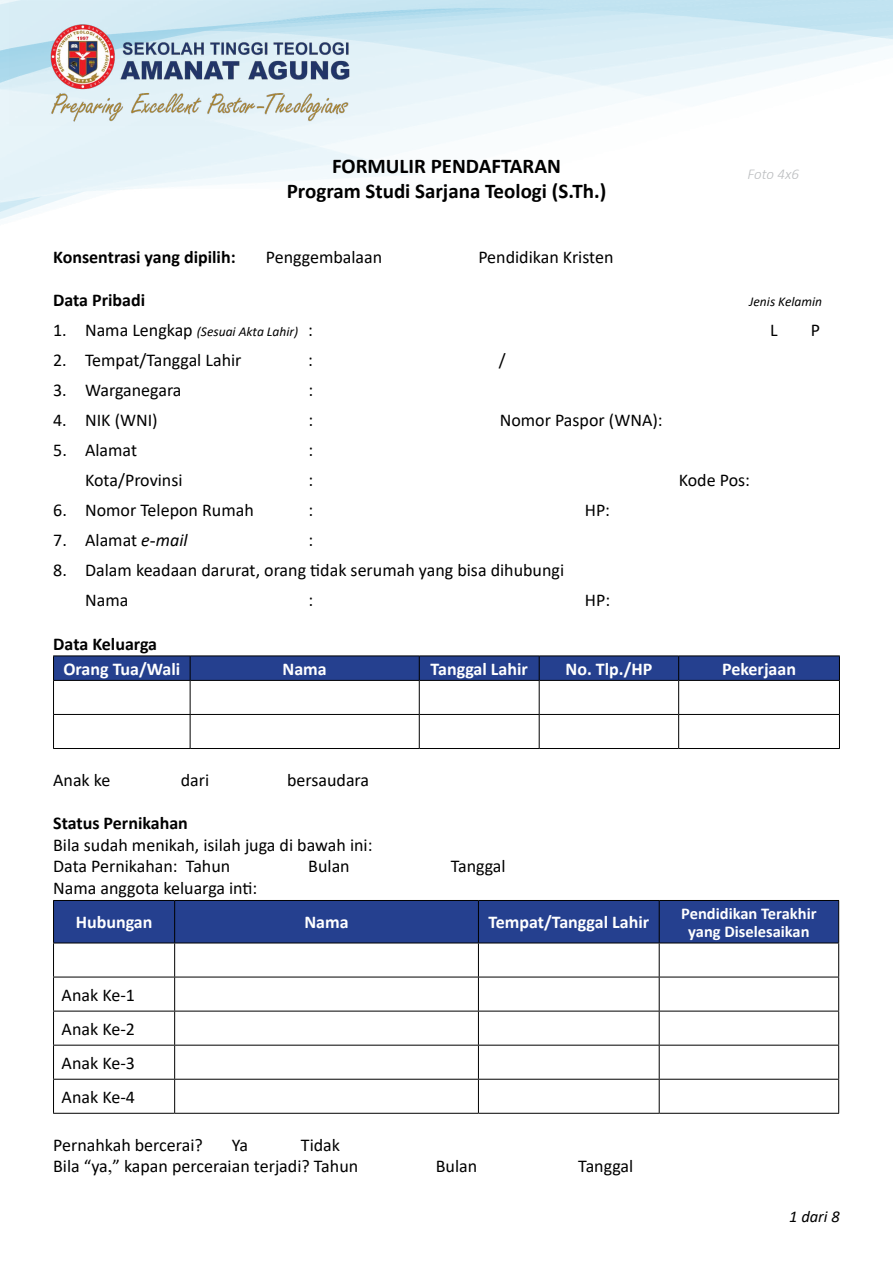
<style>
.page{position:relative;width:893px;height:1263px;background:#fff}
.page>*{position:absolute;margin:0;border:0;box-sizing:border-box;transform-origin:0 0}
.t1{font:700 21px/25.2px "Calibri";color:#000;text-align:center}
.t2{font:18px/34px "Calibri";color:#000}
.t3{font:700 18px "Calibri";color:#fff}
.t4{font:700 18px "Calibri";color:#000}
.t5{font:700 16.5px/18px "Calibri";color:#fff;text-align:center}
.t6{font:italic 16.5px "Calibri";color:#000}
.t7{font:italic 300 15px "Calibri";color:#bcbec0}
.t8{font:italic 13.5px "Calibri";color:#000}
.s1{font-style:normal;font-size:18px}
.s2{font-style:italic}
.s3{font-family:"Times New Roman"}
</style>
<div class="page">
<img style="left:9px;top:1px;width:380px;height:124px">
<hr style="left:53px;top:655px;width:137px;height:1px;background:#000">
<hr style="left:190px;top:655px;width:229px;height:1px;background:#000">
<hr style="left:419px;top:655px;width:120px;height:1px;background:#000">
<hr style="left:539px;top:655px;width:140px;height:1px;background:#000">
<hr style="left:679px;top:655px;width:161px;height:1px;background:#000">
<hr style="left:53px;top:680px;width:137px;height:1px;background:#000">
<hr style="left:190px;top:680px;width:229px;height:1px;background:#000">
<hr style="left:419px;top:680px;width:120px;height:1px;background:#000">
<hr style="left:539px;top:680px;width:140px;height:1px;background:#000">
<hr style="left:679px;top:680px;width:161px;height:1px;background:#000">
<hr style="left:53px;top:714px;width:137px;height:1px;background:#000">
<hr style="left:190px;top:714px;width:229px;height:1px;background:#000">
<hr style="left:419px;top:714px;width:120px;height:1px;background:#000">
<hr style="left:539px;top:714px;width:140px;height:1px;background:#000">
<hr style="left:679px;top:714px;width:161px;height:1px;background:#000">
<hr style="left:53px;top:748px;width:137px;height:1px;background:#000">
<hr style="left:190px;top:748px;width:229px;height:1px;background:#000">
<hr style="left:419px;top:748px;width:120px;height:1px;background:#000">
<hr style="left:539px;top:748px;width:140px;height:1px;background:#000">
<hr style="left:679px;top:748px;width:161px;height:1px;background:#000">
<hr style="left:53px;top:681px;width:1px;height:33px;background:#000">
<hr style="left:53px;top:715px;width:1px;height:33px;background:#000">
<svg style="left:53px;top:656px;width:787px;height:24px;background:#233e8a"></svg>
<hr style="left:190px;top:681px;width:1px;height:33px;background:#000">
<hr style="left:419px;top:681px;width:1px;height:33px;background:#000">
<hr style="left:539px;top:681px;width:1px;height:33px;background:#000">
<hr style="left:678px;top:681px;width:1px;height:33px;background:#000">
<hr style="left:839px;top:681px;width:1px;height:33px;background:#000">
<hr style="left:190px;top:715px;width:1px;height:33px;background:#000">
<hr style="left:419px;top:715px;width:1px;height:33px;background:#000">
<hr style="left:539px;top:715px;width:1px;height:33px;background:#000">
<hr style="left:678px;top:715px;width:1px;height:33px;background:#000">
<hr style="left:839px;top:715px;width:1px;height:33px;background:#000">
<div style="left:54px;top:901px;width:784px;height:42px;background:#25408f"></div>
<hr style="left:53px;top:900px;width:122px;height:1px;background:#000">
<hr style="left:175px;top:900px;width:303px;height:1px;background:#000">
<hr style="left:478px;top:900px;width:181px;height:1px;background:#000">
<hr style="left:659px;top:900px;width:180px;height:1px;background:#000">
<hr style="left:53px;top:943px;width:122px;height:1px;background:#000">
<hr style="left:175px;top:943px;width:303px;height:1px;background:#000">
<hr style="left:478px;top:943px;width:181px;height:1px;background:#000">
<hr style="left:659px;top:943px;width:180px;height:1px;background:#000">
<hr style="left:53px;top:977px;width:122px;height:1px;background:#000">
<hr style="left:175px;top:977px;width:303px;height:1px;background:#000">
<hr style="left:478px;top:977px;width:181px;height:1px;background:#000">
<hr style="left:659px;top:977px;width:180px;height:1px;background:#000">
<hr style="left:53px;top:1011px;width:122px;height:1px;background:#000">
<hr style="left:175px;top:1011px;width:303px;height:1px;background:#000">
<hr style="left:478px;top:1011px;width:181px;height:1px;background:#000">
<hr style="left:659px;top:1011px;width:180px;height:1px;background:#000">
<hr style="left:53px;top:1045px;width:122px;height:1px;background:#000">
<hr style="left:175px;top:1045px;width:303px;height:1px;background:#000">
<hr style="left:478px;top:1045px;width:181px;height:1px;background:#000">
<hr style="left:659px;top:1045px;width:180px;height:1px;background:#000">
<hr style="left:53px;top:1079px;width:122px;height:1px;background:#000">
<hr style="left:175px;top:1079px;width:303px;height:1px;background:#000">
<hr style="left:478px;top:1079px;width:181px;height:1px;background:#000">
<hr style="left:659px;top:1079px;width:180px;height:1px;background:#000">
<hr style="left:53px;top:1113px;width:122px;height:1px;background:#000">
<hr style="left:175px;top:1113px;width:303px;height:1px;background:#000">
<hr style="left:478px;top:1113px;width:181px;height:1px;background:#000">
<hr style="left:659px;top:1113px;width:180px;height:1px;background:#000">
<hr style="left:53px;top:901px;width:1px;height:42px;background:#000">
<hr style="left:53px;top:943px;width:1px;height:34px;background:#000">
<hr style="left:53px;top:977px;width:1px;height:34px;background:#000">
<hr style="left:53px;top:1011px;width:1px;height:34px;background:#000">
<hr style="left:53px;top:1045px;width:1px;height:34px;background:#000">
<hr style="left:53px;top:1079px;width:1px;height:34px;background:#000">
<hr style="left:174px;top:901px;width:1px;height:42px;background:#000">
<hr style="left:478px;top:901px;width:1px;height:42px;background:#000">
<hr style="left:659px;top:901px;width:1px;height:42px;background:#000">
<hr style="left:838px;top:901px;width:1px;height:42px;background:#000">
<hr style="left:174px;top:943px;width:1px;height:34px;background:#000">
<hr style="left:478px;top:943px;width:1px;height:34px;background:#000">
<hr style="left:659px;top:943px;width:1px;height:34px;background:#000">
<hr style="left:838px;top:943px;width:1px;height:34px;background:#000">
<hr style="left:174px;top:977px;width:1px;height:34px;background:#000">
<hr style="left:478px;top:977px;width:1px;height:34px;background:#000">
<hr style="left:659px;top:977px;width:1px;height:34px;background:#000">
<hr style="left:838px;top:977px;width:1px;height:34px;background:#000">
<hr style="left:174px;top:1011px;width:1px;height:34px;background:#000">
<hr style="left:478px;top:1011px;width:1px;height:34px;background:#000">
<hr style="left:659px;top:1011px;width:1px;height:34px;background:#000">
<hr style="left:838px;top:1011px;width:1px;height:34px;background:#000">
<hr style="left:174px;top:1045px;width:1px;height:34px;background:#000">
<hr style="left:478px;top:1045px;width:1px;height:34px;background:#000">
<hr style="left:659px;top:1045px;width:1px;height:34px;background:#000">
<hr style="left:838px;top:1045px;width:1px;height:34px;background:#000">
<hr style="left:174px;top:1079px;width:1px;height:34px;background:#000">
<hr style="left:478px;top:1079px;width:1px;height:34px;background:#000">
<hr style="left:659px;top:1079px;width:1px;height:34px;background:#000">
<hr style="left:838px;top:1079px;width:1px;height:34px;background:#000">
<p class="t1" style="left:287px;top:153px;width:321px">FORMULIR PENDAFTARAN<br>Program Studi Sarjana Teologi (S.Th.)</p>
<p class="t7" style="left:748px;top:165px;width:53px">Foto 4x6</p>
<p class="t4" style="left:53px;top:244px;width:184px">Konsentrasi yang dipilih:</p>
<p class="t2" style="left:266px;top:240px;width:118px">Penggembalaan</p>
<p class="t2" style="left:478px;top:240px;width:137px">Pendidikan Kristen</p>
<p class="t4" style="left:53px;top:288px;width:94px">Data Pribadi</p>
<p class="t8" style="left:749px;top:292px;width:75px">Jenis Kelamin</p>
<p class="t8" style="left:53px;top:322px;width:261px"><span class="s1">1. Nama Lengkap</span> (Sesuai Akta Lahir) <span class="s1">:</span></p>
<p class="t2" style="left:770px;top:313px;width:9px">L</p>
<p class="t2" style="left:811px;top:313px;width:11px">P</p>
<p class="t2" style="left:53px;top:343px;width:190px">2. Tempat/Tanggal Lahir</p>
<p class="t2" style="left:308px;top:343px;width:6px">:</p>
<p class="t2" style="left:499px;top:343px;width:8px">/</p>
<p class="t2" style="left:53px;top:373px;width:130px">3. Warganegara</p>
<p class="t2" style="left:308px;top:373px;width:6px">:</p>
<p class="t2" style="left:53px;top:403px;width:106px">4. NIK (WNI)</p>
<p class="t2" style="left:308px;top:403px;width:6px">:</p>
<p class="t2" style="left:500px;top:403px;width:164px">Nomor Paspor (WNA):</p>
<p class="t2" style="left:53px;top:433px;width:85px">5. Alamat</p>
<p class="t2" style="left:308px;top:433px;width:6px">:</p>
<p class="t2" style="left:85px;top:463px;width:99px">Kota/Provinsi</p>
<p class="t2" style="left:308px;top:463px;width:6px">:</p>
<p class="t2" style="left:679px;top:463px;width:73px">Kode Pos:</p>
<p class="t2" style="left:53px;top:493px;width:202px">6. Nomor Telepon Rumah</p>
<p class="t2" style="left:308px;top:493px;width:6px">:</p>
<p class="t2" style="left:585px;top:493px;width:27px">HP:</p>
<p class="t2" style="left:53px;top:523px;width:136px">7. Alamat <span class="s2">e</span><span class="s3">-</span><span class="s2">mail</span></p>
<p class="t2" style="left:308px;top:523px;width:6px">:</p>
<p class="t2" style="left:85px;top:555px;width:480px;line-height:30px;text-indent:-32px">8. Dalam keadaan darurat, orang tidak serumah yang bisa dihubungi<br>Nama</p>
<p class="t2" style="left:308px;top:583px;width:6px">:</p>
<p class="t2" style="left:585px;top:583px;width:27px">HP:</p>
<p class="t4" style="left:53px;top:631px;width:105px">Data Keluarga</p>
<p class="t3" style="left:63px;top:656px;width:119px">Orang Tua/Wali</p>
<p class="t3" style="left:283px;top:656px;width:46px">Nama</p>
<p class="t3" style="left:431px;top:656px;width:99px">Tanggal Lahir</p>
<p class="t3" style="left:565px;top:656px;width:88px">No. Tlp./HP</p>
<p class="t3" style="left:722px;top:656px;width:75px">Pekerjaan</p>
<p class="t2" style="left:53px;top:763px;width:59px">Anak ke</p>
<p class="t2" style="left:181px;top:763px;width:30px">dari</p>
<p class="t2" style="left:287px;top:763px;width:84px">bersaudara</p>
<p class="t4" style="left:53px;top:810px;width:136px">Status Pernikahan</p>
<p class="t2" style="left:53px;top:834px;width:321px;line-height:21.6px">Bila sudah menikah, isilah juga di bawah ini:<br>Data Pernikahan: Tahun</p>
<p class="t2" style="left:308px;top:849px;width:43px">Bulan</p>
<p class="t2" style="left:451px;top:849px;width:56px">Tanggal</p>
<p class="t2" style="left:53px;top:871px;width:206px">Nama anggota keluarga inti:</p>
<p class="t3" style="left:76px;top:910px;width:78px">Hubungan</p>
<p class="t3" style="left:304px;top:910px;width:46px">Nama</p>
<p class="t3" style="left:488px;top:910px;width:162px">Tempat/Tanggal Lahir</p>
<p class="t5" style="left:681px;top:904px;width:137px">Pendidikan Terakhir yang Diselesaikan</p>
<p class="t2" style="left:62px;top:977px;width:75px;text-align:justify">Anak Ke-1<br>Anak Ke-2<br>Anak Ke-3<br>Anak Ke-4</p>
<p class="t2" style="left:53px;top:1127px;width:151px">Pernahkah bercerai?</p>
<p class="t2" style="left:232px;top:1127px;width:18px">Ya</p>
<p class="t2" style="left:53px;top:1133px;width:307px;line-height:21.6px;text-indent:248px">Tidak<br>Bila “ya<span class="s3">,</span>” kapan perceraian terjadi? Tahun</p>
<p class="t2" style="left:436px;top:1149px;width:43px">Bulan</p>
<p class="t2" style="left:578px;top:1149px;width:56px">Tanggal</p>
<p class="t6" style="left:789px;top:1205px;width:52px">1 dari 8</p>
</div>
